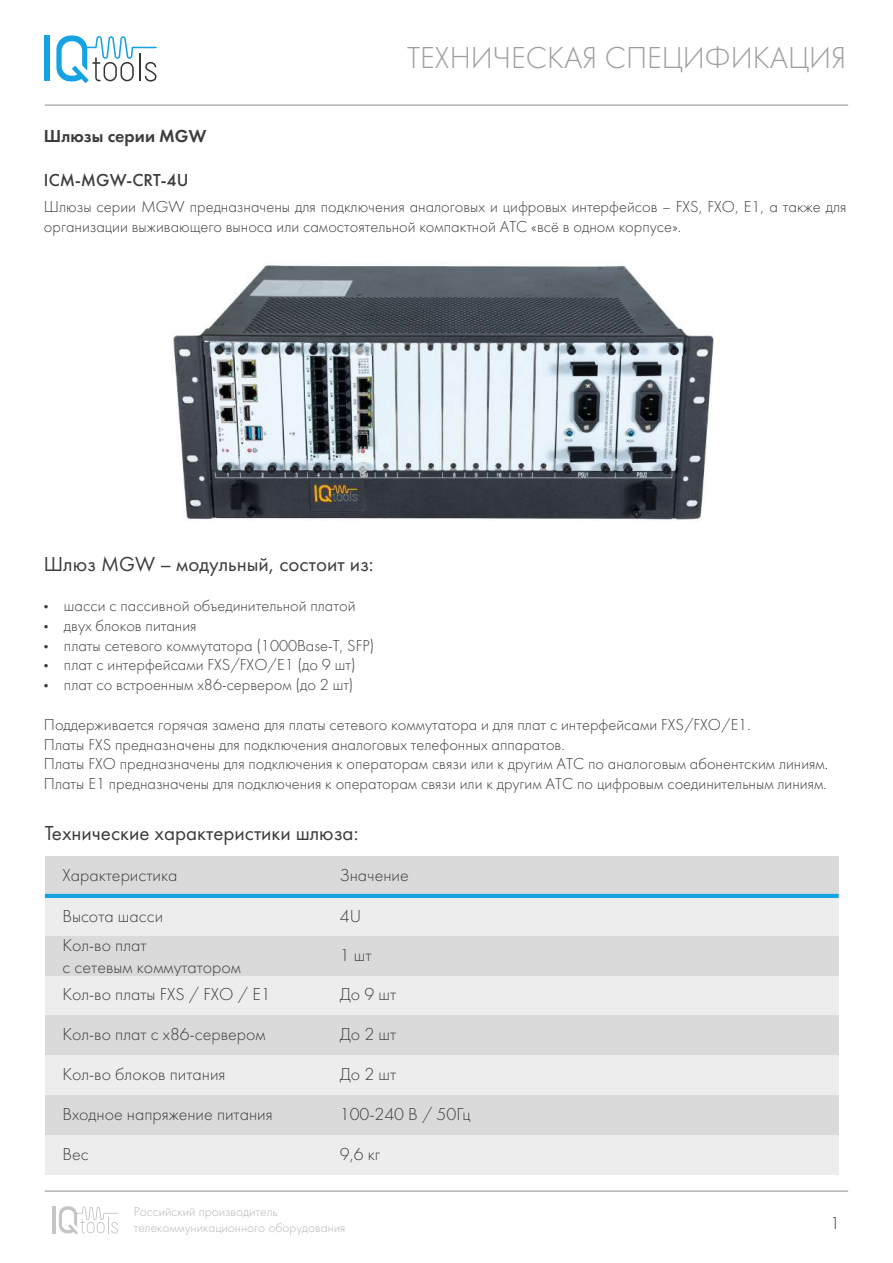
<style>
.page{position:relative;width:893px;height:1263px;background:#fff}
.page>*{position:absolute;margin:0;border:0;box-sizing:border-box;transform-origin:0 0}
.t1{font:31.5px "Futura Light C";color:#9d9d9c}
.t2{font:21px "Futura Book C";color:#3c3c3b}
.t3{font:18px/21.6px "Futura Light C";color:#3c3c3b}
.t4{font:18px "Futura Medium C";color:#3c3c3b}
.t5{font:18px "Futura Demi C";color:#3c3c3b}
.t6{font:16.5px/19.8px "Futura Light C";color:#3c3c3b}
.t7{font:13.5px/16.2px "Futura Light C";color:#b5b5b5}
.s1{font-family:"Myriad Pro"}
</style>
<div class="page">
<div style="left:45px;top:36px;width:5px;height:45px;background:#15a3e3"></div>
<svg style="left:56px;top:36px;width:101px;height:47px"></svg>
<hr style="left:45px;top:104px;width:803px;height:2px;background:#b5b5b5">
<hr style="left:45px;top:1190px;width:803px;height:2px;background:#b5b5b5">
<hr style="left:52px;top:1206px;width:3px;height:27px;background:#b5b5b5">
<svg style="left:59px;top:1206px;width:59px;height:28px"></svg>
<div style="left:45px;top:856px;width:244px;height:40px;background:#dadada"></div>
<div style="left:289px;top:856px;width:550px;height:40px;background:#dadada"></div>
<hr style="left:45px;top:894px;width:794px;height:4px;background:#15a3e3">
<div style="left:45px;top:898px;width:244px;height:40px;background:#ededed"></div>
<div style="left:289px;top:898px;width:550px;height:40px;background:#ededed"></div>
<div style="left:45px;top:936px;width:244px;height:40px;background:#dadada"></div>
<div style="left:289px;top:936px;width:550px;height:40px;background:#dadada"></div>
<div style="left:45px;top:976px;width:244px;height:40px;background:#ededed"></div>
<div style="left:289px;top:976px;width:550px;height:40px;background:#ededed"></div>
<div style="left:45px;top:1015px;width:244px;height:40px;background:#dadada"></div>
<div style="left:289px;top:1015px;width:550px;height:40px;background:#dadada"></div>
<div style="left:45px;top:1055px;width:244px;height:40px;background:#ededed"></div>
<div style="left:289px;top:1055px;width:550px;height:40px;background:#ededed"></div>
<div style="left:45px;top:1095px;width:244px;height:40px;background:#dadada"></div>
<div style="left:289px;top:1095px;width:550px;height:40px;background:#dadada"></div>
<div style="left:45px;top:1135px;width:244px;height:40px;background:#ededed"></div>
<div style="left:289px;top:1135px;width:550px;height:40px;background:#ededed"></div>
<img style="left:173px;top:264px;width:541px;height:257px">
<h1 class="t1" style="left:407px;top:41px;width:441px">ТЕХНИЧЕСКАЯ СПЕЦИФИКАЦИЯ</h1>
<p class="t5" style="left:44px;top:126px;width:164px">Шлюзы серии MGW</p>
<p class="t4" style="left:44px;top:169px;width:146px">ICM-MGW-CRT-4U</p>
<p class="t6" style="left:44px;top:197px;width:804px">Шлюзы серии MGW предназначены для подключения аналоговых и цифровых интерфейсов – FXS, FXO, E1, а также для организации выживающего выноса или самостоятельной компактной АТС «всё в одном корпусе».</p>
<p class="t2" style="left:44px;top:553px;width:331px">Шлюз MGW – модульный, состоит из:</p>
<p class="t6" style="left:44px;top:596px;width:313px"><span class="s1">•</span> шасси с пассивной объединительной платой</p>
<p class="t6" style="left:44px;top:616px;width:154px"><span class="s1">•</span> двух блоков питания</p>
<p class="t6" style="left:44px;top:636px;width:332px"><span class="s1">•</span> платы сетевого коммутатора (1000Base-T, SFP)</p>
<p class="t6" style="left:44px;top:655px;width:313px"><span class="s1">•</span> плат с интерфейсами FXS/FXO/E1 (до 9 шт)</p>
<p class="t6" style="left:44px;top:675px;width:311px"><span class="s1">•</span> плат со встроенным x86-сервером (до 2 шт)</p>
<p class="t6" style="left:44px;top:715px;width:786px">Поддерживается горячая замена для платы сетевого коммутатора и для плат с интерфейсами FXS/FXO/E1.<br>Платы FXS предназначены для подключения аналоговых телефонных аппаратов.<br>Платы FXO предназначены для подключения к операторам связи или к другим АТС по аналоговым абонентским линиям.<br>Платы E1 предназначены для подключения к операторам связи или к другим АТС по цифровым соединительным линиям.</p>
<p class="t2" style="left:45px;top:821px;width:315px">Технические характеристики шлюза:</p>
<p class="t3" style="left:62px;top:864px;width:117px">Характеристика</p>
<p class="t3" style="left:340px;top:864px;width:70px">Значение</p>
<p class="t3" style="left:62px;top:906px;width:102px">Высота шасси</p>
<p class="t3" style="left:340px;top:906px;width:23px">4U</p>
<p class="t3" style="left:62px;top:935px;width:180px">Кол-во плат<br>с сетевым коммутатором</p>
<p class="t3" style="left:340px;top:944px;width:33px">1 шт</p>
<p class="t3" style="left:62px;top:984px;width:210px">Кол-во платы FXS / FXO / E1</p>
<p class="t3" style="left:340px;top:984px;width:58px">До 9 шт</p>
<p class="t3" style="left:62px;top:1024px;width:205px">Кол-во плат с x86-сервером</p>
<p class="t3" style="left:340px;top:1024px;width:58px">До 2 шт</p>
<p class="t3" style="left:62px;top:1064px;width:165px">Кол-во блоков питания</p>
<p class="t3" style="left:340px;top:1064px;width:58px">До 2 шт</p>
<p class="t3" style="left:62px;top:1103px;width:212px">Входное напряжение питания</p>
<p class="t3" style="left:340px;top:1103px;width:132px">100-240 В / 50Гц</p>
<p class="t3" style="left:62px;top:1143px;width:28px">Вес</p>
<p class="t3" style="left:340px;top:1143px;width:42px">9,6 кг</p>
<p class="t7" style="left:134px;top:1204px;width:213px">Российский производитель телекоммуникационного оборудования</p>
<p class="t3" style="left:830px;top:1213px;width:11px">1</p>
</div>
